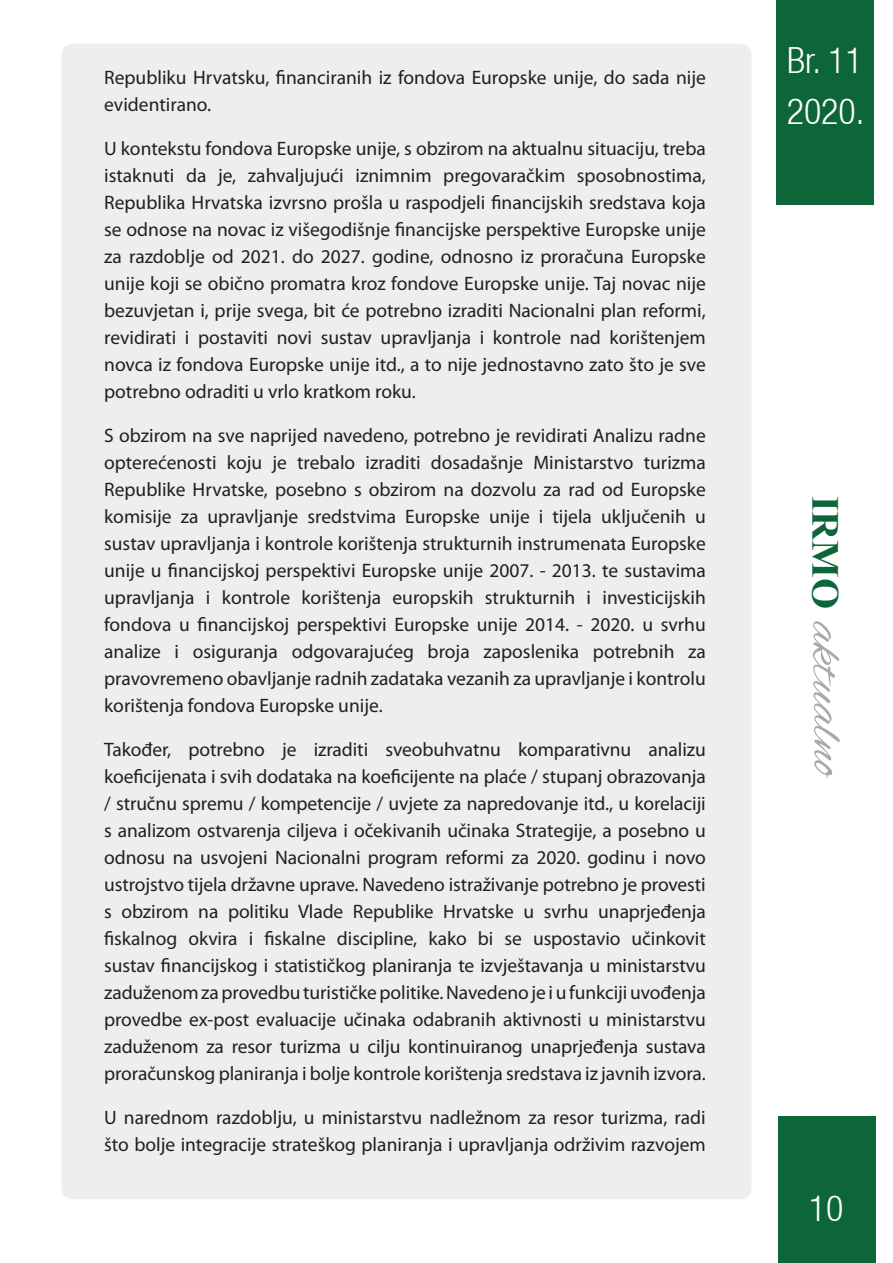
<style>
.page{position:relative;width:893px;height:1263px;background:#fff}
.page>*{position:absolute;margin:0;border:0;box-sizing:border-box;transform-origin:0 0}
.t1{font:51.3px "Alex Brush";color:#a8a9ad;scale:1.05 1}
.t2{font:300 condensed 36px/51px "Helvetica Neue LT";color:#fff}
.Tekst{font:19.5px/27px "Myriad Pro";color:#231f20;text-align:justify}
.s1{font-family:"Times New Roman";font-weight:700;font-size:38.1px;color:#0c6638}
</style>
<div class="page">
<div style="left:778px;top:1116px;width:98px;height:147px;background:#0c6638"></div>
<div style="left:776px;top:0;width:98px;height:204px;background:#0c6638"></div>
<div style="left:62px;top:44px;width:690px;height:1155px;background:#eeeeef"></div>
<p class="Tekst" style="left:104px;top:63px;width:603px">Republiku Hrvatsku, financiranih iz fondova Europske unije, do sada nije evidentirano.</p>
<p class="Tekst" style="left:104px;top:134px;width:603px">U kontekstu fondova Europske unije, s obzirom na aktualnu situaciju, treba istaknuti da je, zahvaljujući iznimnim pregovaračkim sposobnostima, Republika Hrvatska izvrsno prošla u raspodjeli financijskih sredstava koja se odnose na novac iz višegodišnje financijske perspektive Europske unije za razdoblje od 2021. do 2027. godine, odnosno iz proračuna Europske unije koji se obično promatra kroz fondove Europske unije. Taj novac nije bezuvjetan i, prije svega, bit će potrebno izraditi Nacionalni plan reformi, revidirati i postaviti novi sustav upravljanja i kontrole nad korištenjem novca iz fondova Europske unije itd., a to nije jednostavno zato što je sve potrebno odraditi u vrlo kratkom roku.</p>
<p class="Tekst" style="left:104px;top:421px;width:603px">S obzirom na sve naprijed navedeno, potrebno je revidirati Analizu radne opterećenosti koju je trebalo izraditi dosadašnje Ministarstvo turizma Republike Hrvatske, posebno s obzirom na dozvolu za rad od Europske komisije za upravljanje sredstvima Europske unije i tijela uključenih u sustav upravljanja i kontrole korištenja strukturnih instrumenata Europske unije u financijskoj perspektivi Europske unije 2007. - 2013. te sustavima upravljanja i kontrole korištenja europskih strukturnih i investicijskih fondova u financijskoj perspektivi Europske unije 2014. - 2020. u svrhu analize i osiguranja odgovarajućeg broja zaposlenika potrebnih za pravovremeno obavljanje radnih zadataka vezanih za upravljanje i kontrolu korištenja fondova Europske unije.</p>
<p class="Tekst" style="left:104px;top:735px;width:603px">Također, potrebno je izraditi sveobuhvatnu komparativnu analizu koeficijenata i svih dodataka na koeficijente na plaće / stupanj obrazovanja / stručnu spremu / kompetencije / uvjete za napredovanje itd., u korelaciji s analizom ostvarenja ciljeva i očekivanih učinaka Strategije, a posebno u odnosu na usvojeni Nacionalni program reformi za 2020. godinu i novo ustrojstvo tijela državne uprave. Navedeno istraživanje potrebno je provesti s obzirom na politiku Vlade Republike Hrvatske u svrhu unaprjeđenja fiskalnog okvira i fiskalne discipline, kako bi se uspostavio učinkovit sustav financijskog i statističkog planiranja te izvještavanja u ministarstvu zaduženom za provedbu turističke politike. Navedeno je i u funkciji uvođenja provedbe ex-post evaluacije učinaka odabranih aktivnosti u ministarstvu zaduženom za resor turizma u cilju kontinuiranog unaprjeđenja sustava proračunskog planiranja i bolje kontrole korištenja sredstava iz javnih izvora.</p>
<p class="Tekst" style="left:104px;top:1103px;width:603px">U narednom razdoblju, u ministarstvu nadležnom za resor turizma, radi što bolje integracije strateškog planiranja i upravljanja održivim razvojem</p>
<h2 class="t2" style="left:787px;top:34px;width:79px">Br. 11<br>2020.</h2>
<h1 class="t1" style="left:856px;top:496px;width:272px;rotate:90deg"><span class="s1">IRMO</span> aktualno</h1>
<h2 class="t2" style="left:809px;top:1182px;width:36px">10</h2>
</div>
